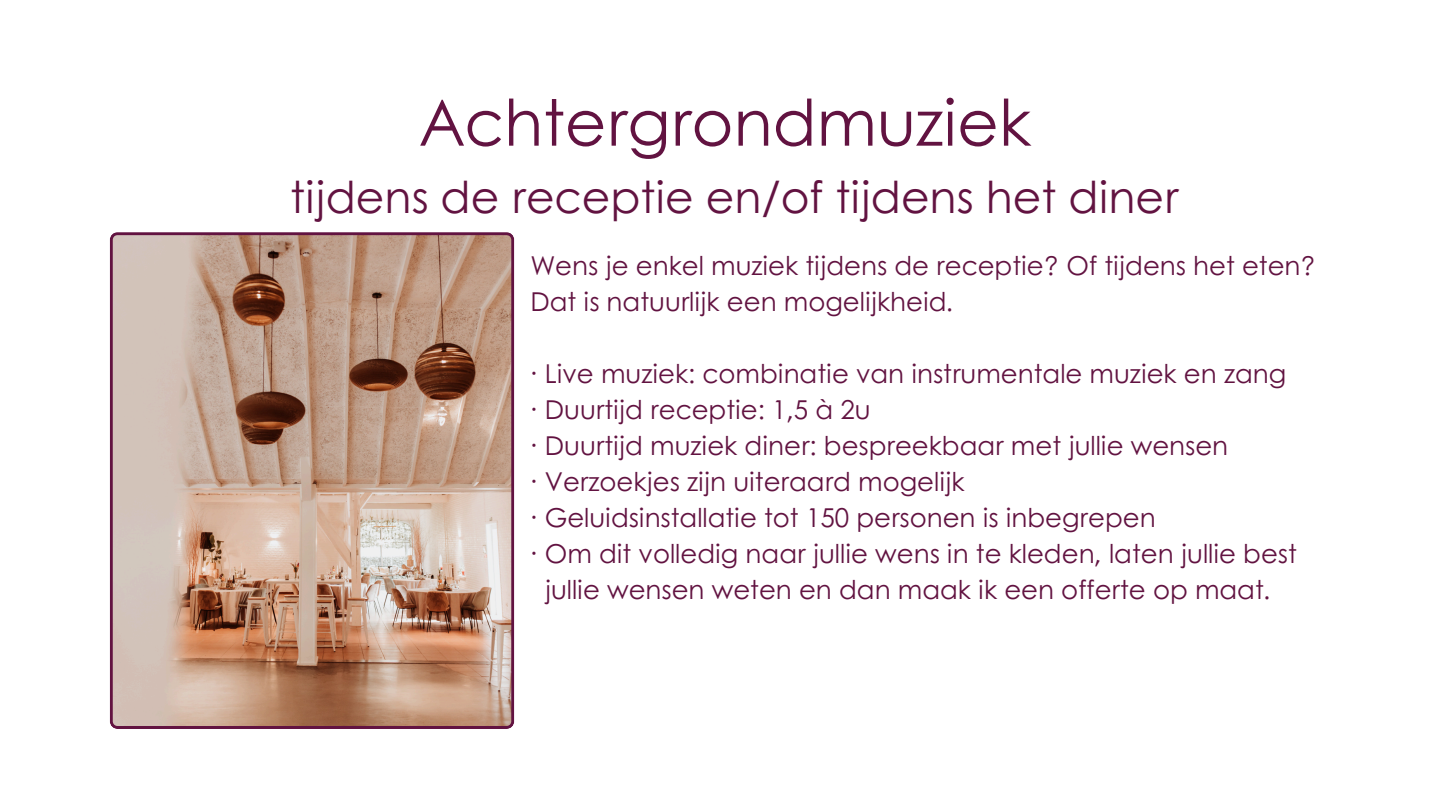
<style>
.page{position:relative;width:1440px;height:810px;background:#fff}
.page>*{position:absolute;margin:0;border:0;box-sizing:border-box;transform-origin:0 0}
.t1{font:64px "Century Gothic";color:#621341}
.t2{font:44px "Century Gothic";color:#621341}
.t3{font:26px "Century Gothic";color:#621341}
</style>
<div class="page">
<svg style="left:110px;top:232px;width:404px;height:497px;background:#bd9c8a"></svg>
<p class="t1" style="left:420px;top:74px;width:613px">Achtergrondmuziek</p>
<p class="t2" style="left:290px;top:164px;width:890px">tijdens de receptie en/of tijdens het diner</p>
<p class="t3" style="left:530px;top:246px;width:787px">Wens je enkel muziek tijdens de receptie? Of tijdens het eten?</p>
<p class="t3" style="left:530px;top:282px;width:424px">Dat is natuurlijk een mogelijkheid.</p>
<p class="t3" style="left:530px;top:354px;width:757px">· Live muziek: combinatie van instrumentale muziek en zang</p>
<p class="t3" style="left:530px;top:390px;width:342px">· Duurtijd receptie: 1,5 à 2u</p>
<p class="t3" style="left:530px;top:426px;width:699px">· Duurtijd muziek diner: bespreekbaar met jullie wensen</p>
<p class="t3" style="left:530px;top:462px;width:436px">· Verzoekjes zijn uiteraard mogelijk</p>
<p class="t3" style="left:530px;top:498px;width:627px">· Geluidsinstallatie tot 150 personen is inbegrepen</p>
<p class="t3" style="left:530px;top:534px;width:768px">· Om dit volledig naar jullie wens in te kleden, laten jullie best</p>
<p class="t3" style="left:545px;top:570px;width:727px">jullie wensen weten en dan maak ik een offerte op maat.</p>
</div>
